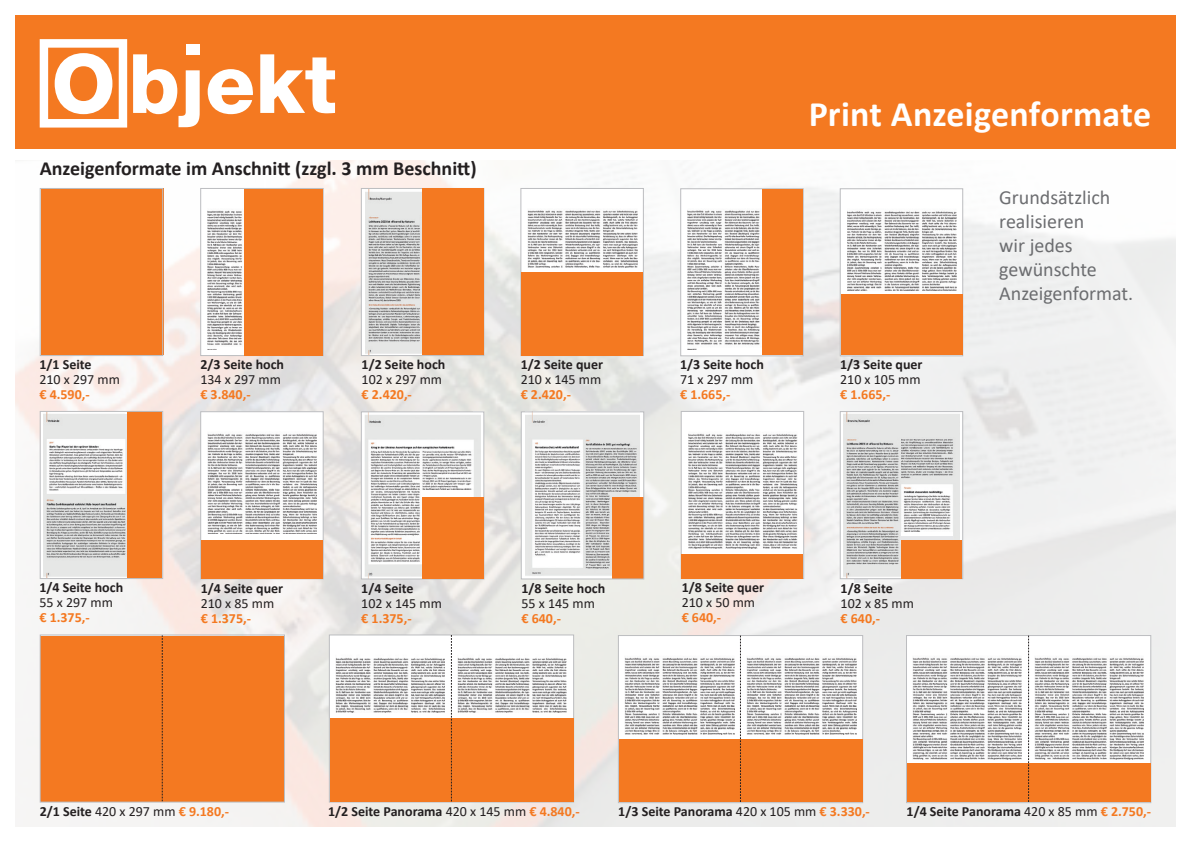
<style>
.page{position:relative;width:1191px;height:842px;background:#fff}
.page>*{position:absolute;margin:0;border:0;box-sizing:border-box;transform-origin:0 0}
.Headline_groß{font:700 36px "Calibri";letter-spacing:.005em;color:#fff}
.t1{font:20px/24px "Calibri";color:#6c6d70}
.t2{font:700 20px "Calibri";color:#231f20}
.t3{font:700 14px "Calibri";color:#231f20}
.t4{font:14px "Calibri";color:#231f20}
.t5{font:700 14px "Calibri";color:#f47921}
.s1{font-weight:700}
.s2{font-weight:700;color:#f47921}
.s3{font-weight:400}
.s4{color:#f47921}
</style>
<div class="page">
<div style="left:15px;top:15px;width:1160px;height:134px;background:#f47921"></div>
<svg style="left:40px;top:39px;width:87px;height:89px"></svg>
<svg style="left:133px;top:54px;width:67px;height:73px"></svg>
<svg style="left:208px;top:69px;width:45px;height:45px"></svg>
<svg style="left:260px;top:54px;width:75px;height:59px"></svg>
<div style="left:185px;top:45px;width:14px;height:10px;background:#fff"></div>
<img style="left:15px;top:160px;width:1160px;height:667px">
<div style="left:41px;top:189px;width:122px;height:166px;background:#f47921"></div>
<div style="left:200px;top:411px;width:124px;height:168px;background:#fff;border:1px solid #bcbdc0"></div>
<img style="left:208px;top:433px;width:109px;height:101px">
<div style="left:201px;top:540px;width:122px;height:38px;background:#f47921"></div>
<div style="left:520px;top:188px;width:124px;height:168px;background:#fff;border:1px solid #bcbdc0"></div>
<img style="left:528px;top:210px;width:109px;height:58px">
<div style="left:521px;top:272px;width:122px;height:83px;background:#f47921"></div>
<div style="left:200px;top:188px;width:124px;height:168px;background:#fff;border:1px solid #bcbdc0"></div>
<img style="left:207px;top:210px;width:35px;height:140px">
<div style="left:244px;top:189px;width:79px;height:166px;background:#f47921"></div>
<div style="left:680px;top:188px;width:123px;height:168px;background:#fff;border:1px solid #bcbdc0"></div>
<img style="left:687px;top:210px;width:73px;height:139px">
<div style="left:762px;top:189px;width:40px;height:166px;background:#f47921"></div>
<div style="left:839px;top:188px;width:124px;height:168px;background:#fff;border:1px solid #bcbdc0"></div>
<img style="left:847px;top:211px;width:109px;height:79px">
<div style="left:841px;top:294px;width:121px;height:61px;background:#f47921"></div>
<div style="left:680px;top:411px;width:124px;height:168px;background:#fff;border:1px solid #bcbdc0"></div>
<div style="left:681px;top:554px;width:122px;height:24px;background:#f47921"></div>
<img style="left:688px;top:433px;width:109px;height:115px">
<svg style="left:361px;top:188px;width:123px;height:168px"></svg>
<div style="left:362px;top:189px;width:121px;height:166px;background:#fff"></div>
<img style="left:365px;top:189px;width:57px;height:166px">
<div style="left:422px;top:189px;width:61px;height:166px;background:#f47921"></div>
<img style="left:44px;top:413px;width:83px;height:164px">
<hr style="left:125px;top:411px;width:37px;height:3px;background:#fff">
<div style="left:123px;top:414px;width:36px;height:5px;background:#e6e7e9"></div>
<div style="left:127px;top:412px;width:35px;height:166px;background:#f47921"></div>
<div style="left:40px;top:411px;width:123px;height:168px;border:1px solid #bcbdc0"></div>
<div style="left:521px;top:412px;width:122px;height:167px;background:#fff"></div>
<img style="left:525px;top:413px;width:115px;height:163px">
<div style="left:612px;top:497px;width:31px;height:81px;background:#f47921"></div>
<div style="left:521px;top:411px;width:123px;height:168px;border:1px solid #bcbdc0"></div>
<div style="left:329px;top:634px;width:245px;height:168px;background:#fff;border:1px solid #bcbdc0"></div>
<img style="left:335px;top:658px;width:110px;height:54px">
<div style="left:330px;top:718px;width:243px;height:83px;background:#f47921"></div>
<svg style="left:451px;top:635px;width:1px;height:166px"></svg>
<img style="left:457px;top:658px;width:109px;height:54px">
<div style="left:618px;top:635px;width:245px;height:168px;background:#fff;border:1px solid #bcbdc0"></div>
<img style="left:625px;top:657px;width:109px;height:77px">
<div style="left:619px;top:740px;width:243px;height:62px;background:#f47921"></div>
<svg style="left:740px;top:636px;width:1px;height:166px"></svg>
<img style="left:747px;top:657px;width:109px;height:78px">
<div style="left:906px;top:635px;width:245px;height:168px;background:#fff;border:1px solid #bcbdc0"></div>
<div style="left:907px;top:764px;width:243px;height:38px;background:#f47921"></div>
<svg style="left:1028px;top:636px;width:1px;height:166px"></svg>
<img style="left:912px;top:657px;width:109px;height:102px">
<img style="left:1034px;top:657px;width:109px;height:102px">
<hr style="left:854px;top:579px;width:13px;height:4px;background:#e6e7e9">
<div style="left:840px;top:412px;width:122px;height:167px;background:linear-gradient(to bottom,#fff,#fff)"></div>
<img style="left:843px;top:413px;width:116px;height:164px">
<div style="left:839px;top:411px;width:124px;height:168px;border:1px solid #bcbdc0"></div>
<div style="left:900px;top:532px;width:53px;height:11px;background:#e6e7e9"></div>
<div style="left:901px;top:540px;width:61px;height:38px;background:#f47921"></div>
<hr style="left:901px;top:532px;width:51px;height:4px;background:#fff">
<svg style="left:480px;top:413px;width:2px;height:84px"></svg>
<img style="left:363px;top:413px;width:117px;height:164px">
<div style="left:361px;top:411px;width:123px;height:168px;border:1px solid #bcbdc0"></div>
<div style="left:421px;top:490px;width:52px;height:8px;background:#fff"></div>
<div style="left:422px;top:497px;width:61px;height:81px;background:#f47921"></div>
<div style="left:40px;top:188px;width:123px;height:168px;border:1px solid #bcbdc0"></div>
<div style="left:41px;top:636px;width:243px;height:165px;background:#f47921"></div>
<svg style="left:162px;top:636px;width:1px;height:164px"></svg>
<div style="left:40px;top:634px;width:245px;height:168px;border:1px solid #bcbdc0"></div>
<p class="t2" style="left:40px;top:154px;width:438px">Anzeigenformate im Anschnitt (zzgl. 3 mm Beschnitt)</p>
<p class="t3" style="left:39px;top:355px;width:54px">1/1 Seite</p>
<p class="t4" style="left:39px;top:370px;width:82px">210 x 297 mm</p>
<p class="t5" style="left:39px;top:385px;width:52px">€ 4.590,-</p>
<p class="t3" style="left:200px;top:355px;width:85px">2/3 Seite hoch</p>
<p class="t4" style="left:200px;top:370px;width:82px">134 x 297 mm</p>
<p class="t5" style="left:200px;top:385px;width:52px">€ 3.840,-</p>
<p class="t3" style="left:361px;top:355px;width:85px">1/2 Seite hoch</p>
<p class="t4" style="left:361px;top:370px;width:82px">102 x 297 mm</p>
<p class="t5" style="left:361px;top:385px;width:52px">€ 2.420,-</p>
<p class="t3" style="left:520px;top:355px;width:84px">1/2 Seite quer</p>
<p class="t4" style="left:520px;top:370px;width:82px">210 x 145 mm</p>
<p class="t5" style="left:520px;top:385px;width:52px">€ 2.420,-</p>
<p class="t3" style="left:39px;top:578px;width:85px">1/4 Seite hoch</p>
<p class="t4" style="left:39px;top:593px;width:75px">55 x 297 mm</p>
<p class="t5" style="left:39px;top:608px;width:52px">€ 1.375,-</p>
<p class="t3" style="left:201px;top:578px;width:84px">1/4 Seite quer</p>
<p class="t4" style="left:201px;top:593px;width:75px">210 x 85 mm</p>
<p class="t5" style="left:201px;top:608px;width:52px">€ 1.375,-</p>
<p class="t3" style="left:361px;top:578px;width:54px">1/4 Seite</p>
<p class="t4" style="left:361px;top:593px;width:82px">102 x 145 mm</p>
<p class="t5" style="left:361px;top:608px;width:52px">€ 1.375,-</p>
<p class="t3" style="left:521px;top:578px;width:85px">1/8 Seite hoch</p>
<p class="t4" style="left:521px;top:593px;width:75px">55 x 145 mm</p>
<p class="t5" style="left:521px;top:608px;width:41px">€ 640,-</p>
<p class="t3" style="left:680px;top:355px;width:85px">1/3 Seite hoch</p>
<p class="t4" style="left:680px;top:370px;width:75px">71 x 297 mm</p>
<p class="t5" style="left:680px;top:385px;width:52px">€ 1.665,-</p>
<p class="Headline_groß" style="left:809px;top:89px;width:344px">Print Anzeigenformate</p>
<p class="t3" style="left:840px;top:355px;width:84px">1/3 Seite quer</p>
<p class="t4" style="left:840px;top:370px;width:82px">210 x 105 mm</p>
<p class="t5" style="left:840px;top:385px;width:52px">€ 1.665,-</p>
<p class="t1" style="left:999px;top:184px;width:113px">Grundsätzlich realisieren</p>
<p class="t1" style="left:999px;top:232px;width:75px">wir jedes</p>
<p class="t1" style="left:999px;top:256px;width:99px">gewünschte</p>
<p class="t1" style="left:999px;top:280px;width:135px">Anzeigenformat.</p>
<p class="t3" style="left:681px;top:578px;width:84px">1/8 Seite quer</p>
<p class="t4" style="left:681px;top:593px;width:75px">210 x 50 mm</p>
<p class="t5" style="left:681px;top:608px;width:41px">€ 640,-</p>
<p class="t3" style="left:840px;top:578px;width:54px">1/8 Seite</p>
<p class="t4" style="left:840px;top:593px;width:75px">102 x 85 mm</p>
<p class="t5" style="left:840px;top:608px;width:41px">€ 640,-</p>
<p class="t4" style="left:40px;top:801px;width:191px"><span class="s1">2/1 Seite</span> 420 x 297 mm <span class="s2">€ 9.180,-</span></p>
<p class="t3" style="left:328px;top:801px;width:253px">1/2 Seite Panorama <span class="s3">420 x 145 mm</span> <span class="s4">€ 4.840,-</span></p>
<p class="t3" style="left:618px;top:801px;width:253px">1/3 Seite Panorama <span class="s3">420 x 105 mm</span> <span class="s4">€ 3.330,-</span></p>
<p class="t3" style="left:906px;top:801px;width:246px">1/4 Seite Panorama <span class="s3">420 x 85 mm</span> <span class="s4">€ 2.750,-</span></p>
</div>
